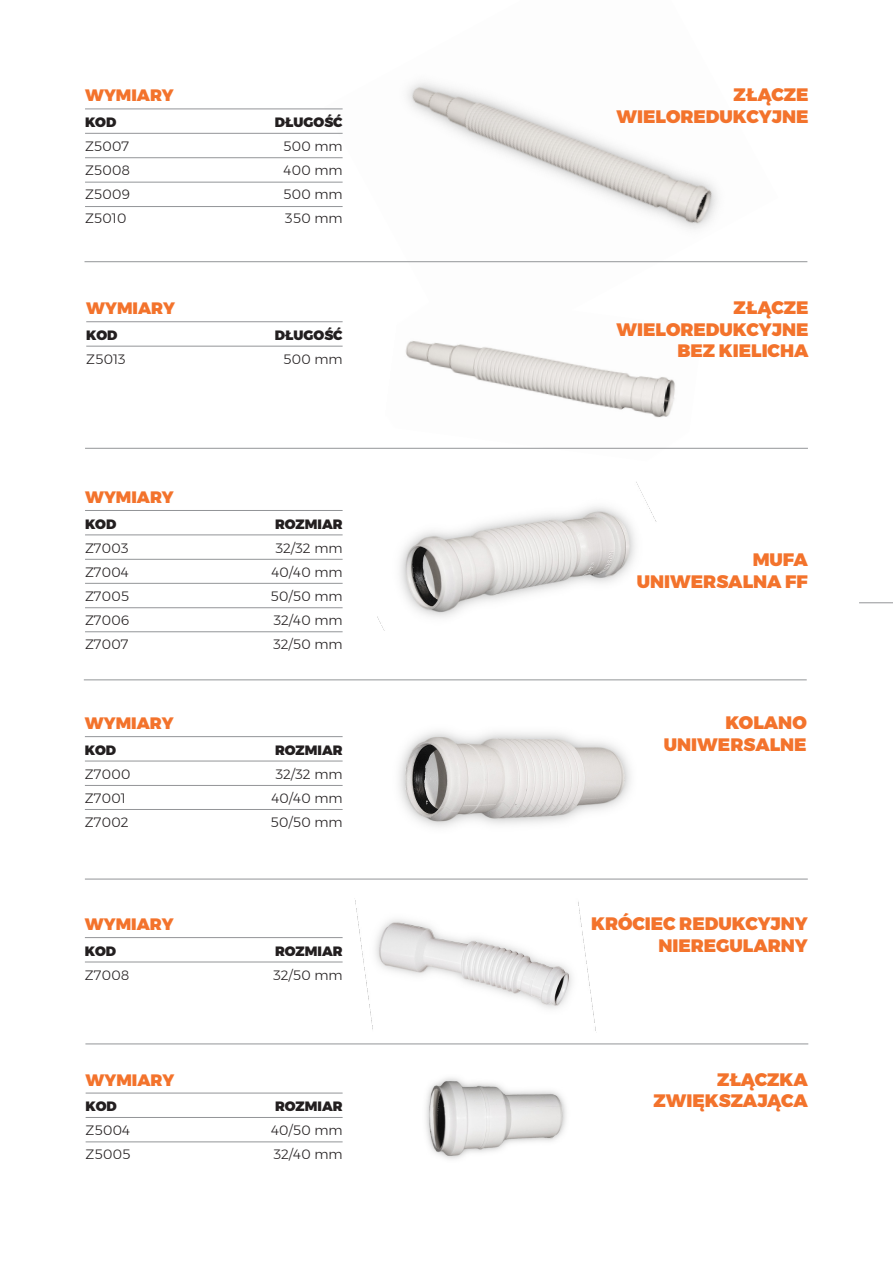
<style>
.page{position:relative;width:893px;height:1263px;background:#fff}
.page>*{position:absolute;margin:0;border:0;box-sizing:border-box;transform-origin:0 0}
.t1{font:900 18px/21.6px "Montserrat";color:#f3732c;text-align:right}
.t2{font:900 16.5px "Montserrat";color:#f3732c}
.t3{font:300 13.5px "Montserrat";color:#231f20}
.t4{font:900 13.5px "Montserrat";color:#231f20}
</style>
<div class="page">
<img style="left:324px;top:82px;width:454px;height:264px">
<img style="left:383px;top:288px;width:320px;height:160px">
<hr style="left:85px;top:261px;width:722px;height:1px;background:#939598">
<hr style="left:86px;top:1117px;width:257px;height:1px;background:#939598">
<hr style="left:85px;top:133px;width:258px;height:1px;background:#939598">
<hr style="left:86px;top:346px;width:257px;height:1px;background:#939598">
<hr style="left:85px;top:182px;width:258px;height:1px;background:#939598">
<hr style="left:86px;top:1141px;width:257px;height:1px;background:#939598">
<hr style="left:85px;top:157px;width:258px;height:1px;background:#939598">
<hr style="left:85px;top:206px;width:258px;height:1px;background:#939598">
<hr style="left:86px;top:1093px;width:257px;height:1px;background:#939598">
<hr style="left:85px;top:109px;width:258px;height:1px;background:#939598">
<hr style="left:86px;top:321px;width:257px;height:1px;background:#939598">
<img style="left:426px;top:1078px;width:140px;height:81px">
<img style="left:378px;top:482px;width:279px;height:148px">
<img style="left:399px;top:731px;width:232px;height:96px">
<hr style="left:859px;top:602px;width:34px;height:1px;background:#939598">
<hr style="left:85px;top:1044px;width:723px;height:1px;background:#939598">
<hr style="left:85px;top:879px;width:723px;height:1px;background:#939598">
<hr style="left:84px;top:680px;width:723px;height:1px;background:#939598">
<hr style="left:85px;top:448px;width:723px;height:1px;background:#939598">
<hr style="left:85px;top:761px;width:258px;height:1px;background:#939598">
<hr style="left:85px;top:535px;width:258px;height:1px;background:#939598">
<hr style="left:85px;top:583px;width:258px;height:1px;background:#939598">
<hr style="left:85px;top:785px;width:258px;height:1px;background:#939598">
<hr style="left:85px;top:559px;width:258px;height:1px;background:#939598">
<hr style="left:85px;top:607px;width:258px;height:1px;background:#939598">
<hr style="left:85px;top:809px;width:258px;height:1px;background:#939598">
<hr style="left:85px;top:631px;width:258px;height:1px;background:#939598">
<hr style="left:85px;top:736px;width:258px;height:1px;background:#939598">
<hr style="left:85px;top:510px;width:258px;height:1px;background:#939598">
<hr style="left:85px;top:962px;width:258px;height:1px;background:#939598">
<hr style="left:85px;top:937px;width:258px;height:1px;background:#939598">
<img style="left:354px;top:898px;width:242px;height:133px">
<p class="t2" style="left:85px;top:82px;width:90px">WYMIARY</p>
<p class="t4" style="left:85px;top:111px;width:33px">KOD</p>
<p class="t3" style="left:85px;top:136px;width:46px">Z5007</p>
<p class="t3" style="left:85px;top:160px;width:47px">Z5008</p>
<p class="t3" style="left:85px;top:184px;width:47px">Z5009</p>
<p class="t3" style="left:85px;top:208px;width:43px">Z5010</p>
<p class="t4" style="left:275px;top:111px;width:69px">DŁUGOŚĆ</p>
<p class="t3" style="left:283px;top:136px;width:61px">500 mm</p>
<p class="t3" style="left:283px;top:160px;width:61px">400 mm</p>
<p class="t3" style="left:283px;top:184px;width:61px">500 mm</p>
<p class="t3" style="left:285px;top:208px;width:59px">350 mm</p>
<p class="t1" style="left:616px;top:84px;width:194px">ZŁĄCZE<br>WIELOREDUKCYJNE</p>
<p class="t2" style="left:86px;top:295px;width:90px">WYMIARY</p>
<p class="t4" style="left:86px;top:324px;width:33px">KOD</p>
<p class="t3" style="left:86px;top:349px;width:41px">Z5013</p>
<p class="t4" style="left:275px;top:324px;width:69px">DŁUGOŚĆ</p>
<p class="t3" style="left:283px;top:349px;width:61px">500 mm</p>
<p class="t1" style="left:616px;top:297px;width:194px">ZŁĄCZE<br>WIELOREDUKCYJNE</p>
<p class="t1" style="left:677px;top:340px;width:132px">BEZ KIELICHA</p>
<p class="t2" style="left:85px;top:484px;width:90px">WYMIARY</p>
<p class="t4" style="left:85px;top:513px;width:33px">KOD</p>
<p class="t3" style="left:85px;top:538px;width:45px">Z7003</p>
<p class="t3" style="left:85px;top:562px;width:45px">Z7004</p>
<p class="t3" style="left:85px;top:586px;width:46px">Z7005</p>
<p class="t3" style="left:85px;top:610px;width:46px">Z7006</p>
<p class="t3" style="left:85px;top:634px;width:45px">Z7007</p>
<p class="t4" style="left:275px;top:513px;width:69px">ROZMIAR</p>
<p class="t3" style="left:275px;top:538px;width:69px">32/32 mm</p>
<p class="t3" style="left:271px;top:562px;width:73px">40/40 mm</p>
<p class="t3" style="left:271px;top:586px;width:73px">50/50 mm</p>
<p class="t3" style="left:273px;top:610px;width:71px">32/40 mm</p>
<p class="t3" style="left:273px;top:634px;width:71px">32/50 mm</p>
<p class="t1" style="left:753px;top:549px;width:57px">MUFA</p>
<p class="t1" style="left:637px;top:571px;width:173px">UNIWERSALNA FF</p>
<p class="t2" style="left:85px;top:710px;width:90px">WYMIARY</p>
<p class="t4" style="left:85px;top:739px;width:33px">KOD</p>
<p class="t3" style="left:85px;top:764px;width:47px">Z7000</p>
<p class="t3" style="left:85px;top:788px;width:42px">Z7001</p>
<p class="t3" style="left:85px;top:812px;width:45px">Z7002</p>
<p class="t4" style="left:275px;top:739px;width:69px">ROZMIAR</p>
<p class="t3" style="left:275px;top:764px;width:69px">32/32 mm</p>
<p class="t3" style="left:271px;top:788px;width:73px">40/40 mm</p>
<p class="t3" style="left:271px;top:812px;width:73px">50/50 mm</p>
<p class="t1" style="left:725px;top:712px;width:83px">KOLANO</p>
<p class="t1" style="left:664px;top:734px;width:144px">UNIWERSALNE</p>
<p class="t2" style="left:85px;top:911px;width:90px">WYMIARY</p>
<p class="t1" style="left:591px;top:913px;width:218px">KRÓCIEC REDUKCYJNY<br>NIEREGULARNY</p>
<p class="t4" style="left:85px;top:940px;width:33px">KOD</p>
<p class="t3" style="left:85px;top:965px;width:46px">Z7008</p>
<p class="t4" style="left:275px;top:940px;width:69px">ROZMIAR</p>
<p class="t3" style="left:273px;top:965px;width:71px">32/50 mm</p>
<p class="t2" style="left:86px;top:1066px;width:90px">WYMIARY</p>
<p class="t4" style="left:86px;top:1095px;width:33px">KOD</p>
<p class="t3" style="left:86px;top:1120px;width:46px">Z5004</p>
<p class="t3" style="left:86px;top:1144px;width:46px">Z5005</p>
<p class="t4" style="left:275px;top:1095px;width:69px">ROZMIAR</p>
<p class="t3" style="left:271px;top:1120px;width:73px">40/50 mm</p>
<p class="t3" style="left:273px;top:1144px;width:71px">32/40 mm</p>
<p class="t1" style="left:653px;top:1068px;width:156px">ZŁĄCZKA<br>ZWIĘKSZAJĄCA</p>
</div>
